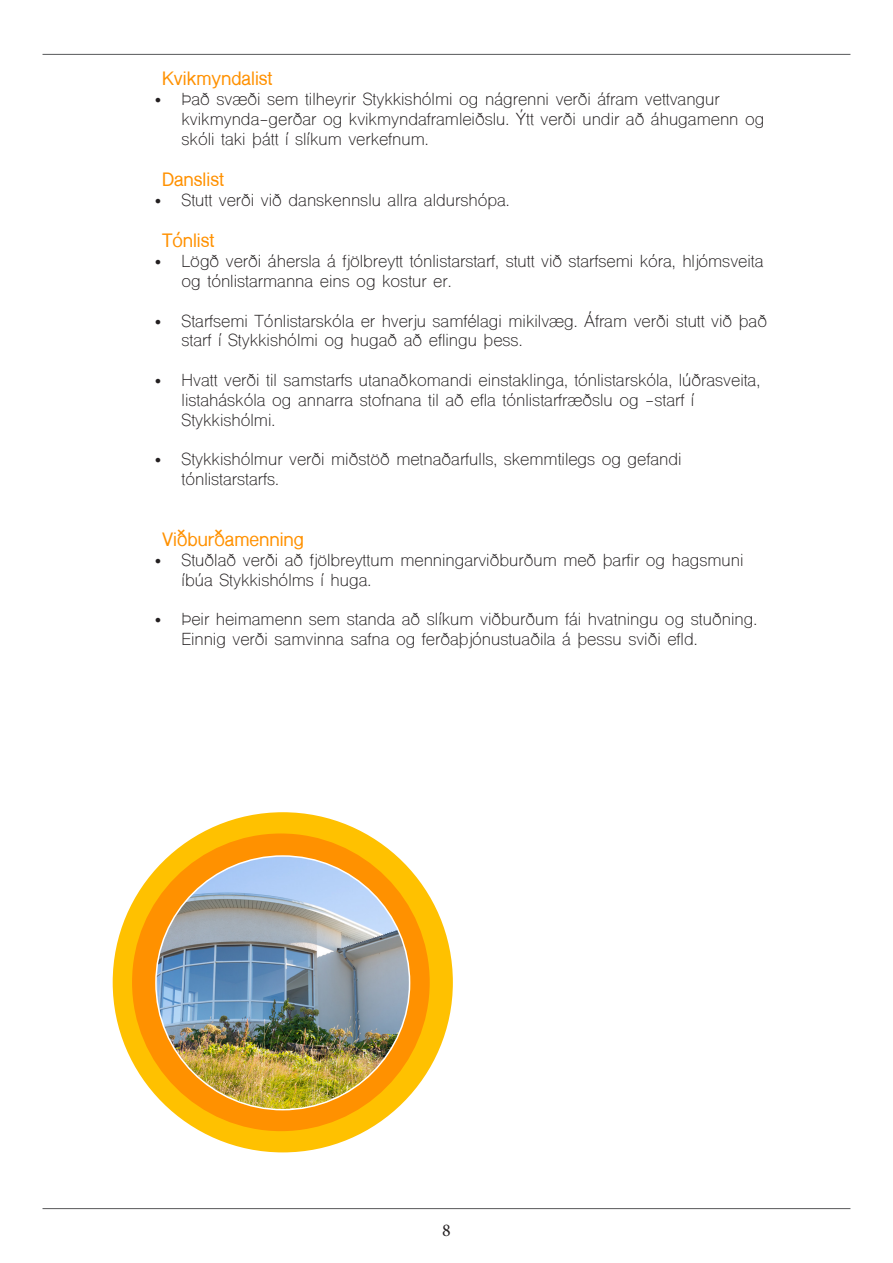
<style>
.page{position:relative;width:893px;height:1263px;background:#fff}
.page>*{position:absolute;margin:0;border:0;box-sizing:border-box;transform-origin:0 0}
.t1{font:700 18px "Shree Dev 0714";color:#ff9100}
.t2{font:18px "Minion Pro";color:#231f20}
.t3{font:16.5px/19.8px "Shree Dev 0714";color:#231f20}
</style>
<div class="page">
<hr style="left:43px;top:54px;width:807px;height:1px;background:#57585a">
<hr style="left:43px;top:1208px;width:807px;height:1px;background:#57585a">
<div style="left:113px;top:812px;width:340px;height:340px;background:#ffc100;border-radius:50%"></div>
<div style="left:132px;top:833px;width:298px;height:298px;background:#ff9100;border-radius:50%"></div>
<img style="left:156px;top:856px;width:254px;height:254px;border-radius:127px">
<p class="t1" style="left:162px;top:69px;width:112px">Kvikmyndalist</p>
<p class="t3" style="left:182px;top:91px;width:584px;text-indent:-27px">• Það svæði sem tilheyrir Stykkishólmi og nágrenni verði áfram vettvangur kvikmynda-gerðar og kvikmyndaframleiðslu. Ýtt verði undir að áhugamenn og skóli taki þátt í slíkum verkefnum.</p>
<p class="t1" style="left:162px;top:169px;width:63px">Danslist</p>
<p class="t3" style="left:155px;top:192px;width:357px">• Stutt verði við danskennslu allra aldurshópa.</p>
<p class="t1" style="left:162px;top:231px;width:54px">Tónlist</p>
<p class="t3" style="left:182px;top:253px;width:583px;text-indent:-27px">• Lögð verði áhersla á fjölbreytt tónlistarstarf, stutt við starfsemi kóra, hljómsveita og tónlistarmanna eins og kostur er.</p>
<p class="t3" style="left:182px;top:313px;width:587px;text-indent:-27px">• Starfsemi Tónlistarskóla er hverju samfélagi mikilvæg. Áfram verði stutt við það starf í Stykkishólmi og hugað að eflingu þess.</p>
<p class="t3" style="left:182px;top:372px;width:580px;text-indent:-27px">• Hvatt verði til samstarfs utanaðkomandi einstaklinga, tónlistarskóla, lúðrasveita, listaháskóla og annarra stofnana til að efla tónlistarfræðslu og -starf í<br>Stykkishólmi.</p>
<p class="t3" style="left:182px;top:451px;width:502px;text-indent:-27px">• Stykkishólmur verði miðstöð metnaðarfulls, skemmtilegs og gefandi tónlistarstarfs.</p>
<p class="t1" style="left:162px;top:529px;width:143px">Viðburðamenning</p>
<p class="t3" style="left:182px;top:552px;width:563px;text-indent:-27px">• Stuðlað verði að fjölbreyttum menningarviðburðum með þarfir og hagsmuni íbúa Stykkishólms í huga.</p>
<p class="t3" style="left:182px;top:612px;width:577px;text-indent:-27px">• Þeir heimamenn sem standa að slíkum viðburðum fái hvatningu og stuðning.<br>Einnig verði samvinna safna og ferðaþjónustuaðila á þessu sviði efld.</p>
<p class="t2" style="left:442px;top:1218px;width:10px">8</p>
</div>
